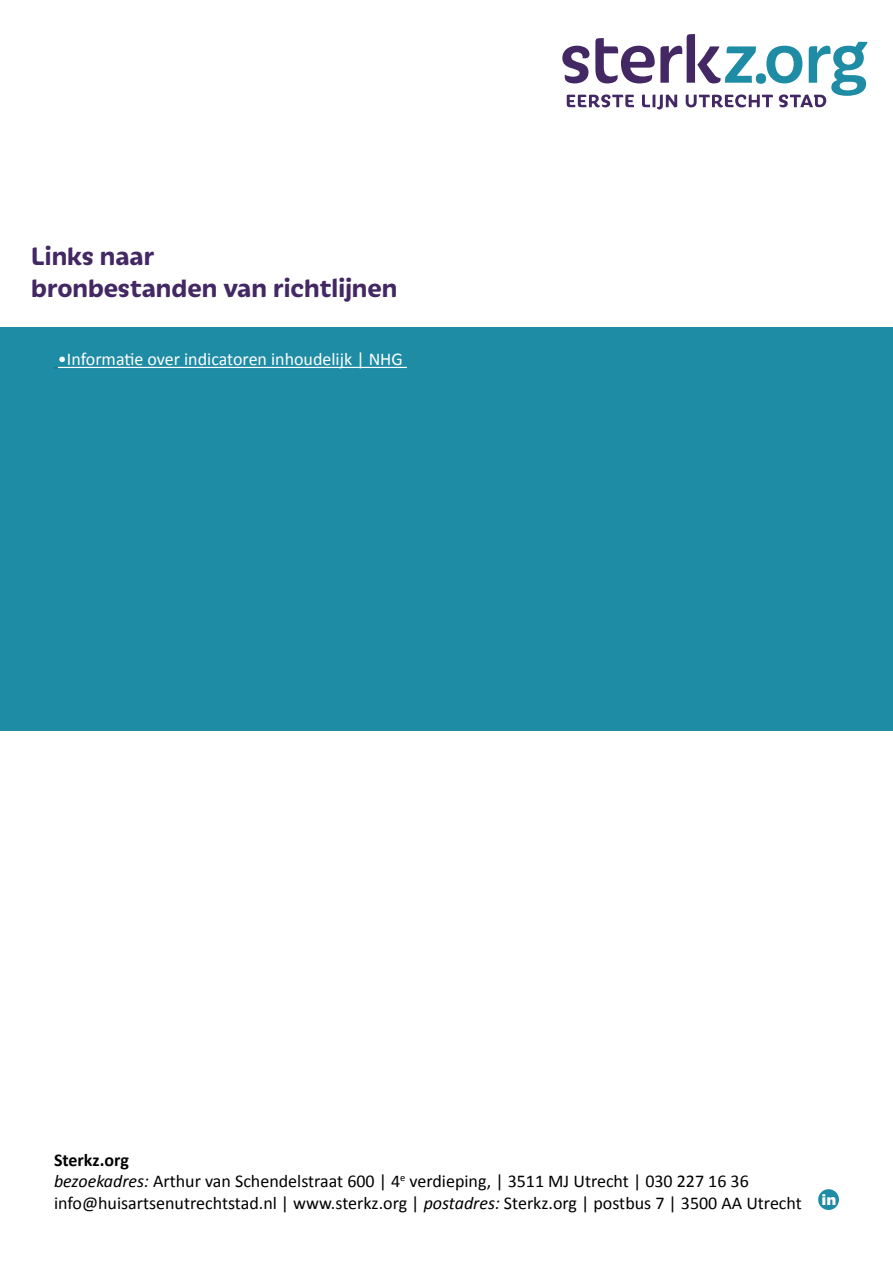
<style>
.page{position:relative;width:893px;height:1263px;background:#fff}
.page>*{position:absolute;margin:0;border:0;box-sizing:border-box;transform-origin:0 0}
.t1{font:700 27px/32.4px "Iskra";color:#432864}
.t2{font:18px/21.6px "Calibri";color:#000}
.t3{font:18px "Calibri";color:#fff}
.s1{font-weight:700}
.s2{font-style:italic}
</style>
<div class="page">
<div style="left:0;top:327px;width:893px;height:404px;background:#1f8ca5"></div>
<hr style="left:58px;top:367px;width:349px;height:1px;background:#fff">
<svg style="left:562px;top:34px;width:305px;height:75px"></svg>
<div style="left:818px;top:1189px;width:21px;height:21px;background:#1f8ca5;border-radius:50%"></div>
<h1 class="t1" style="left:31px;top:238px;width:368px">Links naar<br>bronbestanden van richtlijnen</h1>
<p class="t3" style="left:58px;top:347px;width:346px">•Informatie over indicatoren inhoudelijk | NHG</p>
<p class="t2" style="left:54px;top:1148px;width:784px"><span class="s1">Sterkz.org<br></span><span class="s2">bezoekadres:</span> Arthur van Schendelstraat 600 | 4<sup>e</sup> verdieping, | 3511 MJ Utrecht | 030 227 16 36 info@huisartsenutrechtstad.nl | www.sterkz.org | <span class="s2">postadres:</span> Sterkz.org | postbus 7 | 3500 AA Utrecht <sup>in</sup></p>
</div>
